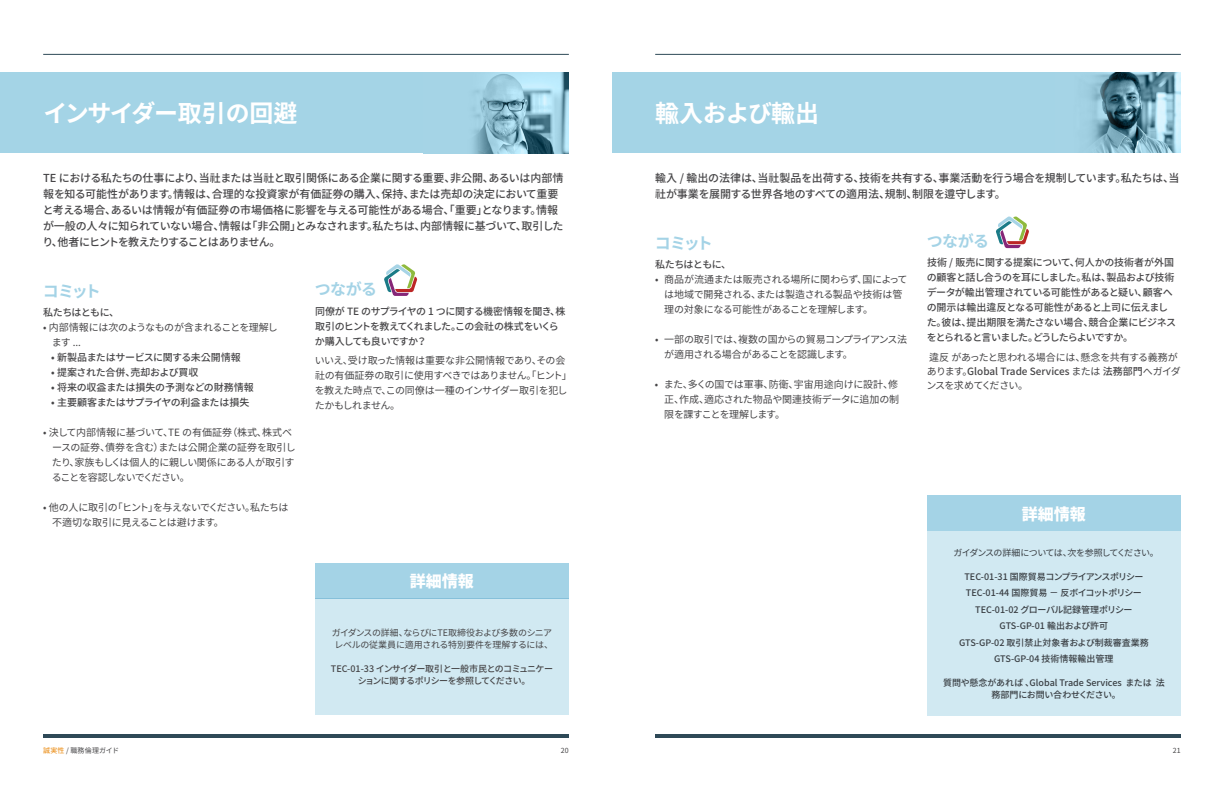
<style>
.page{position:relative;width:1224px;height:792px;background:#fff}
.page>*{position:absolute;margin:0;border:0;box-sizing:border-box;transform-origin:0 0}
.t1{font:700 24px "Noto Sans CJ Kkr";letter-spacing:-.025em;color:#fff}
.t2{font:700 16px "Noto Sans CJ Kkr";letter-spacing:-.04em;color:#a4d3e6}
.t3{font:900 16px "Noto Sans CJ Kkr";color:#fff}
.t4{font:500 11px/16px "Noto Sans CJ Kkr";letter-spacing:-.02em;color:#464547}
.t5{font:10px/15px "Noto Sans CJ Kkr";letter-spacing:-.03em;color:#464547}
.t6{font:500 10px/15px "Noto Sans CJ Kkr";letter-spacing:-.035em;color:#464547}
.t7{font:10px/14px "Noto Sans CJ Kkr";letter-spacing:-.055em;color:#464547}
.t8{font:500 10px/15px "Noto Sans CJ Kkr";letter-spacing:-.055em;color:#464547}
.t9{font:10px/15px "Noto Sans CJ Kkr";letter-spacing:-.05em;color:#464547}
.t10{font:500 10px "Noto Sans CJ Kkr";letter-spacing:-.015em;color:#464547}
.t11{font:500 10px "Noto Sans CJ Kkr";letter-spacing:-.06em;color:#464547}
.t12{font:500 9px/16.5px "Noto Sans CJ Kkr";color:#464547;text-align:center}
.t13{font:9px/12px "Noto Sans CJ Kkr";letter-spacing:-.045em;color:#464547}
.t14{font:500 9px/12px "Noto Sans CJ Kkr";letter-spacing:-.07em;color:#464547;text-align:center}
.t15{font:500 9px/12px "Noto Sans CJ Kkr";letter-spacing:-.02em;color:#464547;text-align:center}
.t16{font:9px "Noto Sans CJ Kkr";letter-spacing:-.065em;color:#464547}
.t17{font:7px "Noto Sans CJ Kkr";letter-spacing:.015em;color:#464547}
.s1{font-weight:500}
.s2{color:#e98300}
</style>
<div class="page">
<hr style="left:655px;top:734px;width:526px;height:4px;background:#2e4957">
<hr style="left:655px;top:54px;width:526px;height:1px;background:#2e4957">
<hr style="left:43px;top:734px;width:526px;height:4px;background:#2e4957">
<hr style="left:43px;top:54px;width:526px;height:1px;background:#2e4957">
<div style="left:612px;top:72px;width:569px;height:81px;background:#a4d4e6"></div>
<img style="left:1090px;top:72px;width:91px;height:81px">
<div style="left:0;top:72px;width:569px;height:81px;background:#a4d4e6"></div>
<img style="left:473px;top:72px;width:96px;height:81px">
<div style="left:315px;top:598px;width:254px;height:117px;background:#d1e9f2"></div>
<div style="left:315px;top:563px;width:254px;height:35px;background:#a4d3e6"></div>
<div style="left:927px;top:531px;width:254px;height:185px;background:#d1e9f2"></div>
<div style="left:927px;top:496px;width:254px;height:35px;background:#a4d3e6"></div>
<svg style="left:996px;top:216px;width:33px;height:32px"></svg>
<svg style="left:384px;top:264px;width:33px;height:32px"></svg>
<h1 class="t1" style="left:44px;top:100px;width:255px">インサイダー取引の回避</h1>
<p class="t4" style="left:43px;top:171px;width:523px">TE における私たちの仕事により、当社または当社と取引関係にある企業に関する重要、非公開、あるいは内部情報を知る可能性があります。情報は、合理的な投資家が有価証券の購入、保持、または売却の決定において重要と考える場合、あるいは情報が有価証券の市場価格に影響を与える可能性がある場合、「重要」となります。情報が一般の人々に知られていない場合、情報は「非公開」とみなされます。私たちは、内部情報に基づいて、取引したり、他者にヒントを教えたりすることはありません。</p>
<h2 class="t2" style="left:43px;top:282px;width:60px">コミット</h2>
<p class="t11" style="left:43px;top:307px;width:77px">私たちはともに、</p>
<p class="t5" style="left:52px;top:320px;width:228px;text-indent:-9px">• 内部情報には次のようなものが含まれることを理解します ...</p>
<p class="t6" style="left:51px;top:350px;width:191px">• 新製品またはサービスに関する未公開情報</p>
<p class="t6" style="left:51px;top:365px;width:149px">• 提案された合併、売却および買収</p>
<p class="t10" style="left:51px;top:382px;width:204px">• 将来の収益または損失の予測などの財務情報</p>
<p class="t6" style="left:51px;top:395px;width:200px">• 主要顧客またはサプライヤの利益または損失</p>
<p class="t5" style="left:52px;top:425px;width:246px;text-indent:-9px">• 決して内部情報に基づいて、TE の有価証券（株式、株式ベースの証券、債券を含む）または公開企業の証券を取引したり、家族もしくは個人的に親しい関係にある人が取引することを容認しないでください。</p>
<p class="t5" style="left:52px;top:500px;width:238px;text-indent:-9px">• 他の人に取引の「ヒント」を与えないでください。私たちは不適切な取引に見えることは避けます。</p>
<h2 class="t2" style="left:315px;top:280px;width:64px">つながる</h2>
<p class="t8" style="left:315px;top:304px;width:252px">同僚が TE のサプライヤの 1 つに関する機密情報を聞き、株取引のヒントを教えてくれました。この会社の株式をいくらか購入しても良いですか？</p>
<p class="t5" style="left:315px;top:353px;width:259px">いいえ、受け取った情報は重要な非公開情報であり、その会社の有価証券の取引に使用すべきではありません。「ヒント」を教えた時点で、この同僚は一種のインサイダー取引を犯したかもしれません。</p>
<h2 class="t3" style="left:410px;top:572px;width:65px">詳細情報</h2>
<p class="t13" style="left:332px;top:627px;width:223px">ガイダンスの詳細、ならびにTE取締役および多数のシニアレベルの従業員に適用される特別要件を理解するには、</p>
<p class="t14" style="left:331px;top:663px;width:224px">TEC-01-33 インサイダー取引と一般市民とのコミュニケーションに関するポリシーを参照してください。</p>
<h1 class="t1" style="left:655px;top:100px;width:165px">輸入および輸出</h1>
<p class="t4" style="left:655px;top:171px;width:526px">輸入 / 輸出の法律は、当社製品を出荷する、技術を共有する、事業活動を行う場合を規制しています。私たちは、当社が事業を展開する世界各地のすべての適用法、規制、制限を遵守します。</p>
<h2 class="t2" style="left:655px;top:234px;width:60px">コミット</h2>
<p class="t11" style="left:655px;top:259px;width:77px">私たちはともに、</p>
<p class="t5" style="left:664px;top:272px;width:245px;text-indent:-9px">• 商品が流通または販売される場所に関わらず、国によっては地域で開発される、または製造される製品や技術は管理の対象になる可能性があることを理解します。</p>
<p class="t9" style="left:664px;top:332px;width:244px;text-indent:-9px">• 一部の取引では、複数の国からの貿易コンプライアンス法が適用される場合があることを認識します。</p>
<p class="t5" style="left:664px;top:377px;width:237px;text-align:justify;text-indent:-9px">• また、多くの国では軍事、防衛、宇宙用途向けに設計、修正、作成、適応された物品や関連技術データに追加の制限を課すことを理解します。</p>
<h2 class="t2" style="left:927px;top:232px;width:64px">つながる</h2>
<p class="t6" style="left:927px;top:256px;width:251px">技術 / 販売に関する提案について、何人かの技術者が外国の顧客と話し合うのを耳にしました。私は、製品および技術データが輸出管理されている可能性があると疑い、顧客への開示は輸出違反となる可能性があると上司に伝えました。彼は、提出期限を満たさない場合、競合企業にビジネスをとられると言いました。どうしたらよいですか。</p>
<p class="t7" style="left:926px;top:351px;width:256px">違反 があったと思われる場合には、懸念を共有する義務があります。<span class="s1">Global Trade Services</span> または <span class="s1">法務部門</span>へガイダンスを求めてください。</p>
<h2 class="t3" style="left:1022px;top:505px;width:65px">詳細情報</h2>
<p class="t16" style="left:953px;top:547px;width:207px">ガイダンスの詳細については、次を参照してください。</p>
<p class="t12" style="left:959px;top:568px;width:191px">TEC-01-31 国際貿易コンプライアンスポリシー<br>TEC-01-44 国際貿易 － 反ボイコットポリシー<br>TEC-01-02 グローバル記録管理ポリシー<br>GTS-GP-01 輸出および許可<br>GTS-GP-02 取引禁止対象者および制裁審査業務<br>GTS-GP-04 技術情報輸出管理</p>
<p class="t15" style="left:943px;top:677px;width:223px">質問や懸念があれば 、Global Trade Services または 法務部門にお問い合わせください。</p>
<p class="t17" style="left:43px;top:746px;width:77px"><span class="s2">誠実性</span> / 職務倫理ガイド</p>
<p class="t17" style="left:561px;top:746px;width:9px">20</p>
<p class="t17" style="left:1173px;top:746px;width:9px">21</p>
</div>
